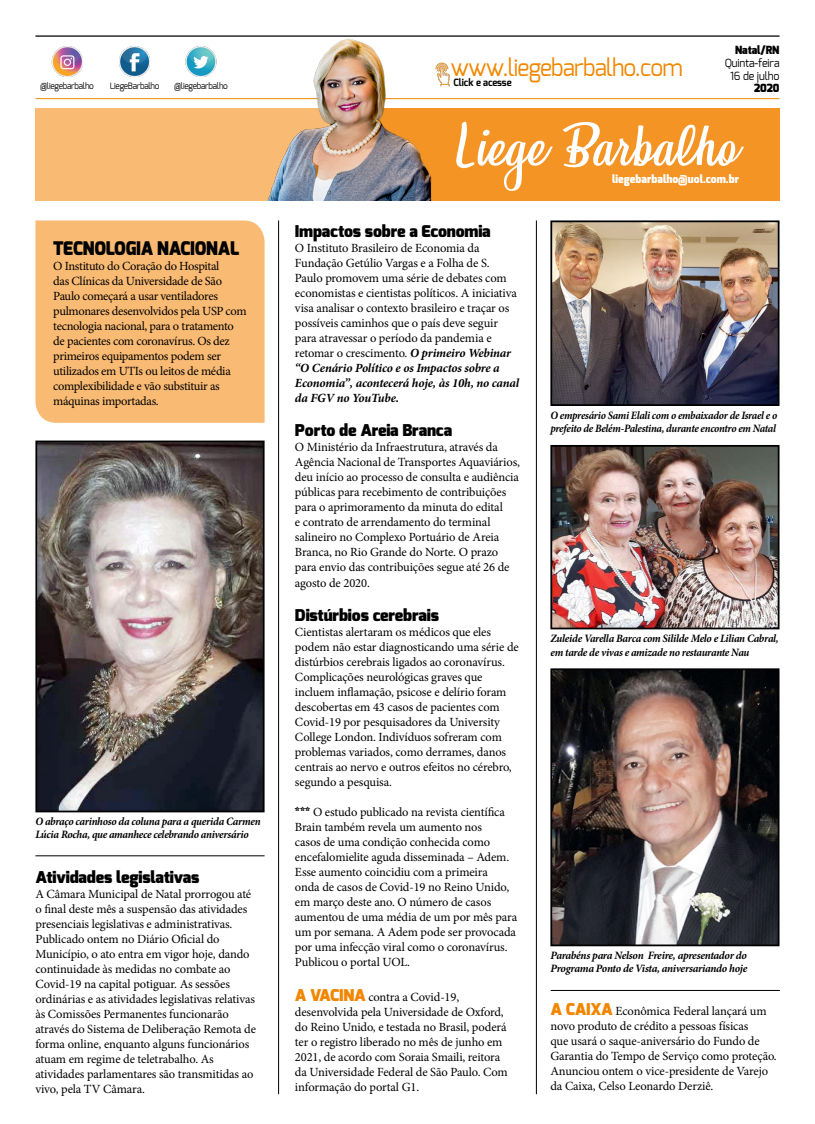
<style>
.page{position:relative;width:815px;height:1124px;background:#fff}
.page>*{position:absolute;margin:0;border:0;box-sizing:border-box;transform-origin:0 0}
.t1{font:51.25px "Honeymoon Personal Use";color:#fff}
.t2{font:23.88px "Exo";letter-spacing:-.03em;color:#f18700;scale:.95 1}
.t3{font:900 18.75px "Exo";letter-spacing:-.01em;color:#000;scale:.93 1}
.t4{font:900 16.25px "Exo";letter-spacing:-.01em;color:#000}
.t5{font:12.5px/15px "Minion Pro";letter-spacing:-.01em;color:#000}
.t6{font:italic 700 11.25px/13.5px "Minion Pro";letter-spacing:-.03em;color:#000;scale:.96 1}
.t7{font:italic 700 11.25px/13.5px "Minion Pro";letter-spacing:-.03em;color:#000;scale:.94 1}
.t8{font:italic 700 11.25px/13.5px "Minion Pro";letter-spacing:-.03em;color:#000}
.t9{font:900 11.25px "Exo";color:#fff;scale:.95 1}
.t10{font:11.25px/12.5px "Exo";letter-spacing:-.01em;color:#000;text-align:center;scale:.95 1}
.t11{font:900 11.25px "Exo";letter-spacing:-.01em;color:#000;scale:.95 1}
.t12{font:700 10px "Exo";letter-spacing:-.01em;color:#000;scale:.95 1}
.t13{font:8.75px "Exo";letter-spacing:-.03em;color:#000;scale:.95 1}
.s1{font-weight:700;font-style:italic}
.s2{font-family:"Exo";font-weight:900}
.s3{font-family:"Exo";font-weight:900;font-size:16.25px;color:#f18700}
</style>
<div class="page">
<hr style="left:35px;top:35px;width:745px;height:2px;background:#000">
<hr style="left:35px;top:98px;width:745px;height:1px;background:#f18700">
<img style="left:52px;top:47px;width:30px;height:30px">
<img style="left:119px;top:47px;width:31px;height:30px">
<img style="left:186px;top:47px;width:30px;height:30px">
<div style="left:35px;top:108px;width:745px;height:93px;background:#f9ba73"></div>
<div style="left:331px;top:108px;width:449px;height:93px;background:#f49425"></div>
<img style="left:242px;top:35px;width:235px;height:166px">
<div style="left:35px;top:220px;width:230px;height:203px;background:#f9ba73"></div>
<hr style="left:35px;top:855px;width:230px;height:1px;background:#000">
<hr style="left:278px;top:220px;width:1px;height:873px;background:#000">
<hr style="left:536px;top:220px;width:1px;height:873px;background:#000">
<img style="left:38px;top:443px;width:224px;height:366px">
<div style="left:35px;top:440px;width:230px;height:372px;border:2px solid #000"></div>
<hr style="left:551px;top:989px;width:229px;height:1px;background:#000">
<img style="left:553px;top:223px;width:223px;height:180px">
<div style="left:550px;top:220px;width:229px;height:186px;border:2px solid #000"></div>
<img style="left:553px;top:671px;width:223px;height:272px">
<div style="left:550px;top:668px;width:229px;height:278px;border:2px solid #000"></div>
<img style="left:553px;top:448px;width:223px;height:178px">
<div style="left:550px;top:445px;width:229px;height:184px;border:2px solid #000"></div>
<img style="left:429px;top:61px;width:27px;height:26px">
<p class="t13" style="left:40px;top:80px;width:58px">@liegebarbalho</p>
<p class="t13" style="left:110px;top:80px;width:54px">LiegeBarbalho</p>
<p class="t13" style="left:174px;top:80px;width:58px">@liegebarbalho</p>
<h3 class="t3" style="left:53px;top:236px;width:202px">TECNOLOGIA NACIONAL</h3>
<p class="t5" style="left:53px;top:258px;width:195px">O Instituto do Coração do Hospital<br>das Clínicas da Universidade de São Paulo começará a usar ventiladores pulmonares desenvolvidos pela USP com tecnologia nacional, para o tratamento de pacientes com coronavírus. Os dez primeiros equipamentos podem ser utilizados em UTIs ou leitos de média complexibilidade e vão substituir as máquinas importadas.</p>
<p class="t6" style="left:35px;top:814px;width:236px">O abraço carinhoso da coluna para a querida Carmen<br>Lúcia Rocha, que amanhece celebrando aniversário</p>
<h3 class="t4" style="left:35px;top:866px;width:166px">Atividades legislativas</h3>
<p class="t5" style="left:35px;top:886px;width:222px">A Câmara Municipal de Natal prorrogou até o final deste mês a suspensão das atividades presenciais legislativas e administrativas.<br>Publicado ontem no Diário Oficial do Município, o ato entra em vigor hoje, dando continuidade às medidas no combate ao Covid-19 na capital potiguar. As sessões ordinárias e as atividades legislativas relativas às Comissões Permanentes funcionarão através do Sistema de Deliberação Remota de forma online, enquanto alguns funcionários atuam em regime de teletrabalho. As atividades parlamentares são transmitidas ao vivo, pela TV Câmara.</p>
<p class="t11" style="left:735px;top:43px;width:48px">Natal/RN</p>
<p class="t10" style="left:725px;top:57px;width:59px">Quinta-feira<br>16 de julho</p>
<p class="t11" style="left:754px;top:81px;width:28px">2020</p>
<h2 class="t2" style="left:451px;top:52px;width:246px">www.liegebarbalho.com</h2>
<p class="t12" style="left:454px;top:76px;width:63px">Click e acesse</p>
<h1 class="t1" style="left:458px;top:117px;width:281px">Liege Barbalho</h1>
<p class="t9" style="left:612px;top:171px;width:135px">liegebarbalho@uol.com.br</p>
<h3 class="t4" style="left:295px;top:220px;width:197px">Impactos sobre a Economia</h3>
<p class="t5" style="left:295px;top:240px;width:226px">O Instituto Brasileiro de Economia da Fundação Getúlio Vargas e a Folha de S.<br>Paulo promovem uma série de debates com economistas e cientistas políticos. A iniciativa visa analisar o contexto brasileiro e traçar os possíveis caminhos que o país deve seguir para atravessar o período da pandemia e retomar o crescimento. <span class="s1">O primeiro Webinar “O Cenário Político e os Impactos sobre a Economia”, acontecerá hoje, às 10h, no canal da FGV no YouTube.</span></p>
<h3 class="t4" style="left:295px;top:420px;width:159px">Porto de Areia Branca</h3>
<p class="t5" style="left:295px;top:440px;width:227px">O Ministério da Infraestrutura, através da Agência Nacional de Transportes Aquaviários, deu início ao processo de consulta e audiência públicas para recebimento de contribuições para o aprimoramento da minuta do edital<br>e contrato de arrendamento do terminal salineiro no Complexo Portuário de Areia Branca, no Rio Grande do Norte. O prazo para envio das contribuições segue até 26 de agosto de 2020.</p>
<h3 class="t4" style="left:295px;top:604px;width:146px">Distúrbios cerebrais</h3>
<p class="t5" style="left:295px;top:624px;width:225px">Cientistas alertaram os médicos que eles podem não estar diagnosticando uma série de distúrbios cerebrais ligados ao coronavírus.<br>Complicações neurológicas graves que incluem inflamação, psicose e delírio foram descobertas em 43 casos de pacientes com Covid-19 por pesquisadores da University College London. Indivíduos sofreram com problemas variados, como derrames, danos centrais ao nervo e outros efeitos no cérebro, segundo a pesquisa.</p>
<p class="t5" style="left:295px;top:804px;width:224px"><span class="s2">***</span> O estudo publicado na revista científica Brain também revela um aumento nos<br>casos de uma condição conhecida como encefalomielite aguda disseminada – Adem.<br>Esse aumento coincidiu com a primeira<br>onda de casos de Covid-19 no Reino Unido, em março deste ano. O número de casos aumentou de uma média de um por mês para um por semana. A Adem pode ser provocada por uma infecção viral como o coronavírus.<br>Publicou o portal UOL.</p>
<p class="t5" style="left:295px;top:989px;width:214px"><span class="s3">A VACINA</span> contra a Covid-19, desenvolvida pela Universidade de Oxford, do Reino Unido, e testada no Brasil, poderá ter o registro liberado no mês de junho em 2021, de acordo com Soraia Smaili, reitora da Universidade Federal de São Paulo. Com informação do portal G1.</p>
<p class="t7" style="left:550px;top:408px;width:243px">O empresário Sami Elali com o embaixador de Israel e o prefeito de Belém-Palestina, durante encontro em Natal</p>
<p class="t6" style="left:550px;top:631px;width:239px">Zuleide Varella Barca com Sililde Melo e Lilian Cabral, em tarde de vivas e amizade no restaurante Nau</p>
<p class="t8" style="left:550px;top:948px;width:198px">Parabéns para Nelson Freire, apresentador do<br>Programa Ponto de Vista, aniversariando hoje</p>
<p class="t5" style="left:550px;top:1003px;width:228px"><span class="s3">A CAIXA</span> Econômica Federal lançará um novo produto de crédito a pessoas físicas<br>que usará o saque-aniversário do Fundo de Garantia do Tempo de Serviço como proteção.<br>Anunciou ontem o vice-presidente de Varejo da Caixa, Celso Leonardo Derziê.</p>
</div>
